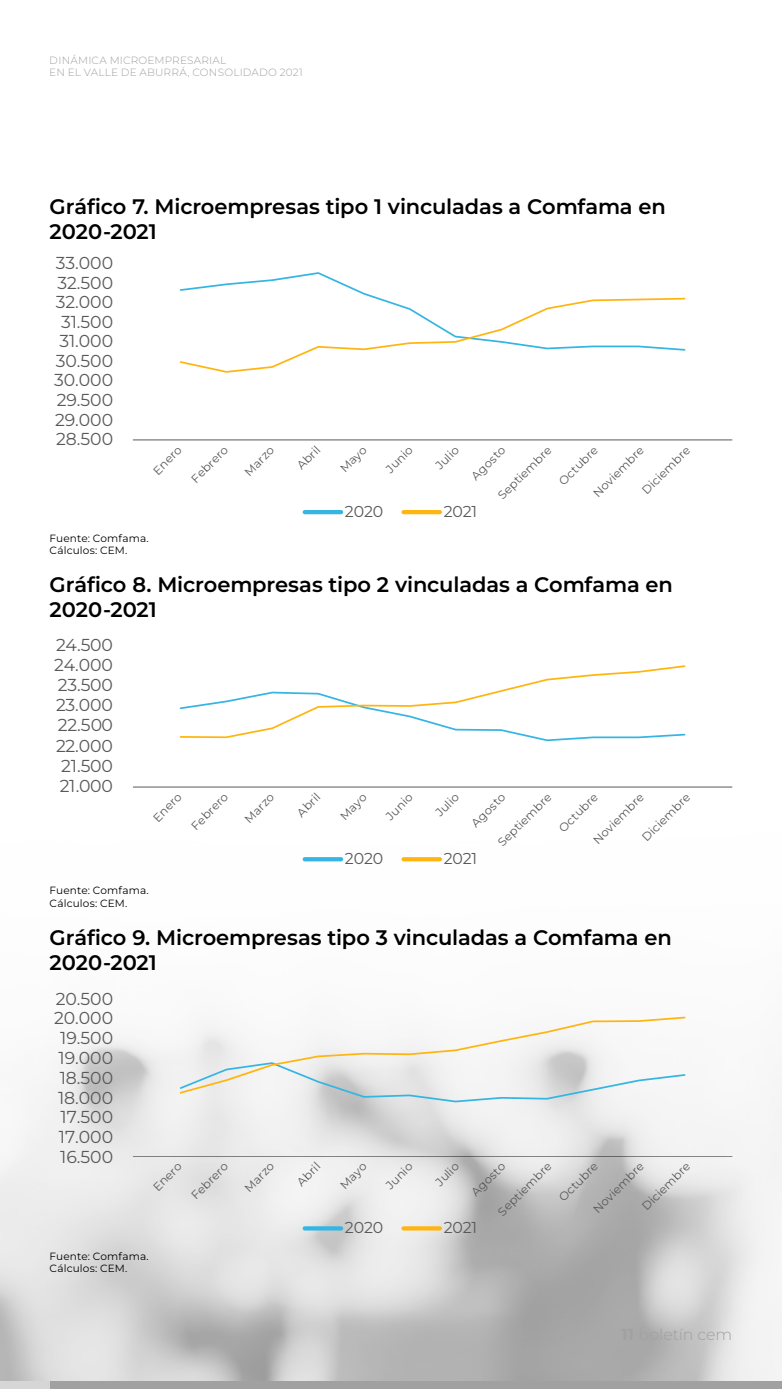
<style>
.page{position:relative;width:782px;height:1389px;background:#fff}
.page>*{position:absolute;margin:0;border:0;box-sizing:border-box;transform-origin:0 0}
.t1{font:600 21px/25.2px "Montserrat";letter-spacing:-.005em;color:#000}
.t2{font:17.32px "Montserrat";letter-spacing:-.005em;color:#595959}
.t3{font:15.75px "Montserrat";letter-spacing:-.015em;color:#595959}
.t4{font:11.72px "Montserrat";color:#595959}
.t5{font:10.5px/12.6px "Montserrat";letter-spacing:.01em;color:#000}
.t6{font:300 10.5px/12.6px "Montserrat";letter-spacing:.02em;color:#a1a1a1}
</style>
<div class="page">
<img style="left:0;top:439px;width:781px;height:943px">
<div style="left:0;top:1382px;width:781px;height:7px;background:#a1a1a1"></div>
<div style="left:0;top:1382px;width:50px;height:7px;background:#d6d6d6"></div>
<hr style="left:304px;top:510px;width:37px;height:4px;background:#34b5e3">
<hr style="left:403px;top:510px;width:37px;height:4px;background:#ffb50f">
<hr style="left:133px;top:440px;width:599px;height:1px;background:#595959">
<svg style="left:179px;top:272px;width:507px;height:101px"></svg>
<svg style="left:304px;top:857px;width:37px;height:4px"></svg>
<svg style="left:403px;top:857px;width:37px;height:4px"></svg>
<hr style="left:133px;top:787px;width:599px;height:1px;background:#595959">
<svg style="left:178px;top:664px;width:508px;height:78px"></svg>
<div style="left:304px;top:1226px;width:37px;height:5px;background:#34b5e3"></div>
<div style="left:403px;top:1226px;width:37px;height:5px;background:#ffb50f"></div>
<hr style="left:133px;top:1156px;width:599px;height:1px;background:#595959">
<svg style="left:178px;top:1016px;width:508px;height:87px"></svg>
<p class="t6" style="left:50px;top:53px;width:254px">DINÁMICA MICROEMPRESARIAL<br>EN EL VALLE DE ABURRÁ, CONSOLIDADO 2021</p>
<h1 class="t1" style="left:50px;top:193px;width:617px">Gráfico 7. Microempresas tipo 1 vinculadas a Comfama en<br>2020-2021</h1>
<h2 class="t2" style="left:56px;top:251px;width:59px">33.000</h2>
<h2 class="t2" style="left:57px;top:271px;width:57px">32.500</h2>
<h2 class="t2" style="left:56px;top:290px;width:59px">32.000</h2>
<h2 class="t2" style="left:61px;top:310px;width:54px">31.500</h2>
<h2 class="t2" style="left:59px;top:330px;width:55px">31.000</h2>
<h2 class="t2" style="left:56px;top:349px;width:59px">30.500</h2>
<h2 class="t2" style="left:54px;top:369px;width:60px">30.000</h2>
<h2 class="t2" style="left:57px;top:388px;width:58px">29.500</h2>
<h2 class="t2" style="left:55px;top:408px;width:60px">29.000</h2>
<h2 class="t2" style="left:56px;top:427px;width:58px">28.500</h2>
<p class="t4" style="left:149px;top:467px;width:36px;rotate:-45deg">Enero</p>
<p class="t4" style="left:187px;top:475px;width:48px;rotate:-45deg">Febrero</p>
<p class="t4" style="left:241px;top:468px;width:38px;rotate:-45deg">Marzo</p>
<p class="t4" style="left:293px;top:462px;width:29px;rotate:-45deg">Abril</p>
<p class="t4" style="left:336px;top:465px;width:33px;rotate:-45deg">Mayo</p>
<p class="t4" style="left:382px;top:465px;width:34px;rotate:-45deg">Junio</p>
<p class="t4" style="left:432px;top:462px;width:29px;rotate:-45deg">Julio</p>
<p class="t4" style="left:467px;top:472px;width:44px;rotate:-45deg">Agosto</p>
<p class="t4" style="left:638px;top:486px;width:64px;rotate:-45deg">Diciembre</p>
<p class="t4" style="left:589px;top:489px;width:68px;rotate:-45deg">Noviembre</p>
<p class="t4" style="left:494px;top:492px;width:71px;rotate:-45deg">Septiembre</p>
<p class="t4" style="left:555px;top:477px;width:51px;rotate:-45deg">Octubre</p>
<h3 class="t3" style="left:345px;top:501px;width:40px">2020</h3>
<h3 class="t3" style="left:443px;top:501px;width:35px">2021</h3>
<p class="t5" style="left:50px;top:531px;width:100px">Fuente: Comfama.<br>Cálculos: CEM.</p>
<h1 class="t1" style="left:50px;top:571px;width:624px">Gráfico 8. Microempresas tipo 2 vinculadas a Comfama en<br>2020-2021</h1>
<h2 class="t2" style="left:56px;top:634px;width:58px">24.500</h2>
<h2 class="t2" style="left:54px;top:654px;width:60px">24.000</h2>
<h2 class="t2" style="left:58px;top:674px;width:57px">23.500</h2>
<h2 class="t2" style="left:56px;top:694px;width:58px">23.000</h2>
<h2 class="t2" style="left:58px;top:714px;width:57px">22.500</h2>
<h2 class="t2" style="left:56px;top:734px;width:58px">22.000</h2>
<h2 class="t2" style="left:61px;top:754px;width:53px">21.500</h2>
<h2 class="t2" style="left:60px;top:774px;width:55px">21.000</h2>
<p class="t4" style="left:149px;top:814px;width:36px;rotate:-45deg">Enero</p>
<p class="t4" style="left:187px;top:822px;width:48px;rotate:-45deg">Febrero</p>
<p class="t4" style="left:241px;top:815px;width:38px;rotate:-45deg">Marzo</p>
<p class="t4" style="left:293px;top:809px;width:29px;rotate:-45deg">Abril</p>
<p class="t4" style="left:336px;top:812px;width:33px;rotate:-45deg">Mayo</p>
<p class="t4" style="left:382px;top:812px;width:34px;rotate:-45deg">Junio</p>
<p class="t4" style="left:432px;top:809px;width:29px;rotate:-45deg">Julio</p>
<p class="t4" style="left:467px;top:819px;width:44px;rotate:-45deg">Agosto</p>
<p class="t4" style="left:638px;top:833px;width:64px;rotate:-45deg">Diciembre</p>
<p class="t4" style="left:589px;top:836px;width:68px;rotate:-45deg">Noviembre</p>
<p class="t4" style="left:494px;top:839px;width:71px;rotate:-45deg">Septiembre</p>
<p class="t4" style="left:555px;top:824px;width:51px;rotate:-45deg">Octubre</p>
<h3 class="t3" style="left:345px;top:848px;width:40px">2020</h3>
<h3 class="t3" style="left:443px;top:848px;width:35px">2021</h3>
<p class="t5" style="left:50px;top:884px;width:100px">Fuente: Comfama.<br>Cálculos: CEM.</p>
<h1 class="t1" style="left:50px;top:924px;width:623px">Gráfico 9. Microempresas tipo 3 vinculadas a Comfama en<br>2020-2021</h1>
<h2 class="t2" style="left:56px;top:987px;width:59px">20.500</h2>
<h2 class="t2" style="left:54px;top:1007px;width:60px">20.000</h2>
<h2 class="t2" style="left:60px;top:1027px;width:54px">19.500</h2>
<h2 class="t2" style="left:59px;top:1046px;width:56px">19.000</h2>
<h2 class="t2" style="left:60px;top:1066px;width:55px">18.500</h2>
<h2 class="t2" style="left:58px;top:1086px;width:56px">18.000</h2>
<h2 class="t2" style="left:61px;top:1105px;width:54px">17.500</h2>
<h2 class="t2" style="left:59px;top:1125px;width:56px">17.000</h2>
<h2 class="t2" style="left:60px;top:1145px;width:54px">16.500</h2>
<p class="t4" style="left:149px;top:1183px;width:36px;rotate:-45deg">Enero</p>
<p class="t4" style="left:187px;top:1191px;width:48px;rotate:-45deg">Febrero</p>
<p class="t4" style="left:241px;top:1184px;width:38px;rotate:-45deg">Marzo</p>
<p class="t4" style="left:293px;top:1178px;width:29px;rotate:-45deg">Abril</p>
<p class="t4" style="left:336px;top:1181px;width:33px;rotate:-45deg">Mayo</p>
<p class="t4" style="left:382px;top:1181px;width:34px;rotate:-45deg">Junio</p>
<p class="t4" style="left:432px;top:1178px;width:29px;rotate:-45deg">Julio</p>
<p class="t4" style="left:467px;top:1189px;width:44px;rotate:-45deg">Agosto</p>
<p class="t4" style="left:638px;top:1203px;width:64px;rotate:-45deg">Diciembre</p>
<p class="t4" style="left:589px;top:1205px;width:68px;rotate:-45deg">Noviembre</p>
<p class="t4" style="left:494px;top:1208px;width:71px;rotate:-45deg">Septiembre</p>
<p class="t4" style="left:555px;top:1193px;width:51px;rotate:-45deg">Octubre</p>
<h3 class="t3" style="left:345px;top:1217px;width:40px">2020</h3>
<h3 class="t3" style="left:443px;top:1217px;width:35px">2021</h3>
<p class="t5" style="left:50px;top:1250px;width:100px">Fuente: Comfama.<br>Cálculos: CEM.</p>
</div>
